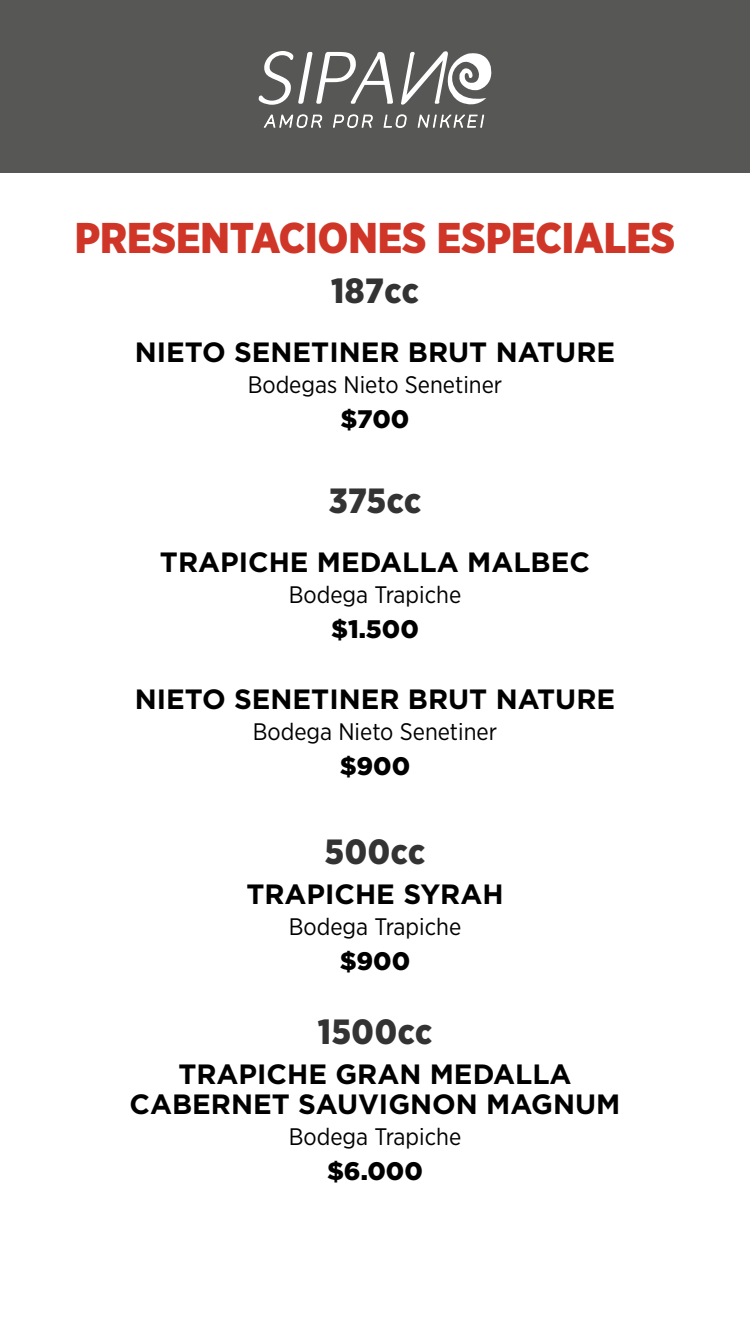
<style>
.page{position:relative;width:750px;height:1334px;background:#fff}
.page>*{position:absolute;margin:0;border:0;box-sizing:border-box;transform-origin:0 0}
.t1{font:900 43px "Gotham Narrow";color:#cf3628}
.t2{font:900 35px "Gotham Narrow";letter-spacing:.02em;color:#333}
.t3{font:700 27.9px "Gotham";color:#000}
.t4{font:900 25.3px "Gotham";color:#000}
.t5{font:23.9px "Gotham Narrow";color:#000}
</style>
<div class="page">
<div style="left:0;top:0;width:750px;height:172px;background:#575756"></div>
<svg style="left:258px;top:51px;width:234px;height:77px"></svg>
<h1 class="t1" style="left:75px;top:210px;width:602px">PRESENTACIONES ESPECIALES</h1>
<p class="t2" style="left:331px;top:268px;width:89px">187cc</p>
<p class="t3" style="left:135px;top:333px;width:482px">N IETO SENETINER BRUT NATURE</p>
<p class="t5" style="left:248px;top:370px;width:256px">Bodegas Nieto Senetiner</p>
<p class="t4" style="left:341px;top:402px;width:70px">$700</p>
<p class="t2" style="left:329px;top:478px;width:94px">375cc</p>
<p class="t3" style="left:160px;top:543px;width:221px">TRAPICHE M EDALLA</p>
<p class="t3" style="left:467px;top:543px;width:22px">MALB</p>
<p class="t3" style="left:551px;top:543px;width:38px">EC</p>
<p class="t5" style="left:289px;top:580px;width:174px">Bodega Trapiche</p>
<p class="t4" style="left:331px;top:612px;width:89px">$1.500</p>
<p class="t3" style="left:135px;top:680px;width:482px">N IETO SENETINER BRUT NATURE</p>
<p class="t5" style="left:253px;top:717px;width:246px">Bodega Nieto Senetiner</p>
<p class="t4" style="left:340px;top:749px;width:72px">$900</p>
<p class="t2" style="left:325px;top:829px;width:102px">500cc</p>
<p class="t3" style="left:246px;top:876px;width:259px">TRAPICHE SYRAH</p>
<p class="t5" style="left:289px;top:912px;width:174px">Bodega Trapiche</p>
<p class="t4" style="left:340px;top:944px;width:72px">$900</p>
<p class="t2" style="left:318px;top:1009px;width:116px">1500cc</p>
<p class="t3" style="left:178px;top:1056px;width:315px">TRAPICHE GRAN MEDALLA</p>
<p class="t3" style="left:130px;top:1086px;width:22px">CAB</p>
<p class="t3" style="left:192px;top:1086px;width:430px">ERNET SAUVIGNON MAGNUM</p>
<p class="t5" style="left:289px;top:1122px;width:174px">Bodega Trapiche</p>
<p class="t4" style="left:327px;top:1154px;width:97px">$6.000</p>
</div>
